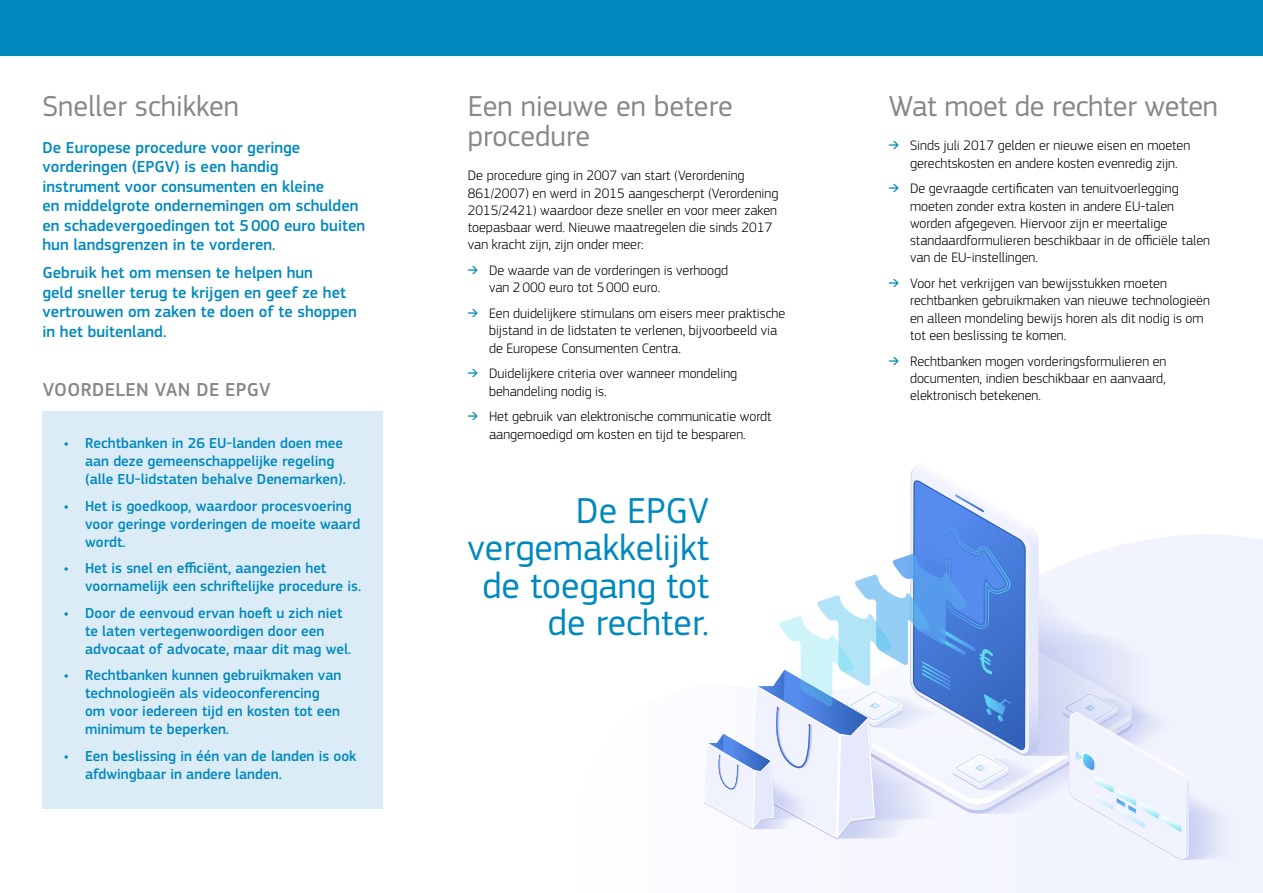
<style>
.page{position:relative;width:1263px;height:893px;background:#fff}
.page>*{position:absolute;margin:0;border:0;box-sizing:border-box;transform-origin:0 0}
.Exergue{font:37.5px/37.5px "EC Square Sans Pro";color:#0089bf;text-align:right}
.Title_1{font:30px/30px "EC Square Sans Pro";color:#87888a}
.Title_2{font:500 19.5px "EC Square Sans Pro";letter-spacing:.02em;color:#87888a}
.t1{font:500 16.5px/19.5px "EC Square Sans Pro";color:#0089bf}
.t2{font:500 15px/18px "EC Square Sans Pro";color:#0089bf}
.Body{font:300 14.25px/17.2px "EC Square Sans Pro";color:#000}
.s1{color:#0089bf}
</style>
<div class="page">
<div style="left:0;top:0;width:1263px;height:55px;background:#0089bf"></div>
<div style="left:967px;top:536px;width:296px;height:357px;background:#f0f2fe"></div>
<svg style="left:704px;top:466px;width:534px;height:395px"></svg>
<div style="left:43px;top:412px;width:340px;height:102px;background:#dbecf7"></div>
<div style="left:43px;top:474px;width:340px;height:102px;background:#dbecf7"></div>
<div style="left:43px;top:537px;width:340px;height:84px;background:#dbecf7"></div>
<div style="left:43px;top:581px;width:340px;height:102px;background:#dbecf7"></div>
<div style="left:43px;top:644px;width:340px;height:120px;background:#dbecf7"></div>
<div style="left:43px;top:724px;width:340px;height:84px;background:#dbecf7"></div>
<h1 class="Title_1" style="left:43px;top:91px;width:198px">Sneller schikken</h1>
<p class="t1" style="left:43px;top:138px;width:324px">De Europese procedure voor geringe vorderingen (EPGV) is een handig<br>instrument voor consumenten en kleine<br>en middelgrote ondernemingen om schulden en schadevergoedingen tot 5000 euro buiten hun landsgrenzen in te vorderen.</p>
<p class="t1" style="left:43px;top:263px;width:316px">Gebruik het om mensen te helpen hun<br>geld sneller terug te krijgen en geef ze het vertrouwen om zaken te doen of te shoppen in het buitenland.</p>
<h2 class="Title_2" style="left:43px;top:378px;width:230px">VOORDELEN VAN DE EPGV</h2>
<p class="t2" style="left:85px;top:435px;width:262px;text-indent:-21px">• Rechtbanken in 26 EU-landen doen mee aan deze gemeenschappelijke regeling (alle EU-lidstaten behalve Denemarken).</p>
<p class="t2" style="left:85px;top:497px;width:277px;text-indent:-21px">• Het is goedkoop, waardoor procesvoering voor geringe vorderingen de moeite waard wordt.</p>
<p class="t2" style="left:85px;top:560px;width:278px;text-indent:-21px">• Het is snel en efficiënt, aangezien het voornamelijk een schriftelijke procedure is.</p>
<p class="t2" style="left:85px;top:604px;width:268px;text-indent:-21px">• Door de eenvoud ervan hoeft u zich niet te laten vertegenwoordigen door een advocaat of advocate, maar dit mag wel.</p>
<p class="t2" style="left:85px;top:667px;width:258px;text-indent:-21px">• Rechtbanken kunnen gebruikmaken van technologieën als videoconferencing om voor iedereen tijd en kosten tot een minimum te beperken.</p>
<p class="t2" style="left:85px;top:747px;width:273px;text-indent:-21px">• Een beslissing in één van de landen is ook afdwingbaar in andere landen.</p>
<h1 class="Title_1" style="left:468px;top:91px;width:267px">Een nieuwe en betere procedure</h1>
<p class="Body" style="left:468px;top:167px;width:312px">De procedure ging in 2007 van start (Verordening 861/2007) en werd in 2015 aangescherpt (Verordening 2015/2421) waardoor deze sneller en voor meer zaken toepasbaar werd. Nieuwe maatregelen die sinds 2017 van kracht zijn, zijn onder meer:</p>
<p class="Body" style="left:489px;top:262px;width:241px;text-indent:-21px"><span class="s1">➔</span> De waarde van de vorderingen is verhoogd van 2000 euro tot 5000 euro.</p>
<p class="Body" style="left:489px;top:305px;width:298px;text-indent:-21px"><span class="s1">➔</span> Een duidelijkere stimulans om eisers meer praktische bijstand in de lidstaten te verlenen, bijvoorbeeld via de Europese Consumenten Centra.</p>
<p class="Body" style="left:489px;top:365px;width:250px;text-indent:-21px"><span class="s1">➔</span> Duidelijkere criteria over wanneer mondeling behandeling nodig is.</p>
<p class="Body" style="left:468px;top:408px;width:305px;text-align:center"><span class="s1">➔</span> Het gebruik van elektronische communicatie wordt aangemoedigd om kosten en tijd te besparen.</p>
<p class="Exergue" style="left:467px;top:492px;width:243px">De EPGV vergemakkelijkt de toegang tot de rechter.</p>
<h1 class="Title_1" style="left:889px;top:91px;width:331px">Wat moet de rechter weten</h1>
<p class="Body" style="left:910px;top:137px;width:282px;text-indent:-21px"><span class="s1">➔</span> Sinds juli 2017 gelden er nieuwe eisen en moeten gerechtskosten en andere kosten evenredig zijn.</p>
<p class="Body" style="left:910px;top:180px;width:302px;text-indent:-21px"><span class="s1">➔</span> De gevraagde certificaten van tenuitvoerlegging moeten zonder extra kosten in andere EU-talen worden afgegeven. Hiervoor zijn er meertalige standaardformulieren beschikbaar in de officiële talen van de EU-instellingen.</p>
<p class="Body" style="left:910px;top:275px;width:301px;text-indent:-21px"><span class="s1">➔</span> Voor het verkrijgen van bewijsstukken moeten rechtbanken gebruikmaken van nieuwe technologieën en alleen mondeling bewijs horen als dit nodig is om tot een beslissing te komen.</p>
<p class="Body" style="left:910px;top:352px;width:258px;text-align:justify;text-indent:-21px"><span class="s1">➔</span> Rechtbanken mogen vorderingsformulieren en documenten, indien beschikbaar en aanvaard, elektronisch betekenen.</p>
</div>
